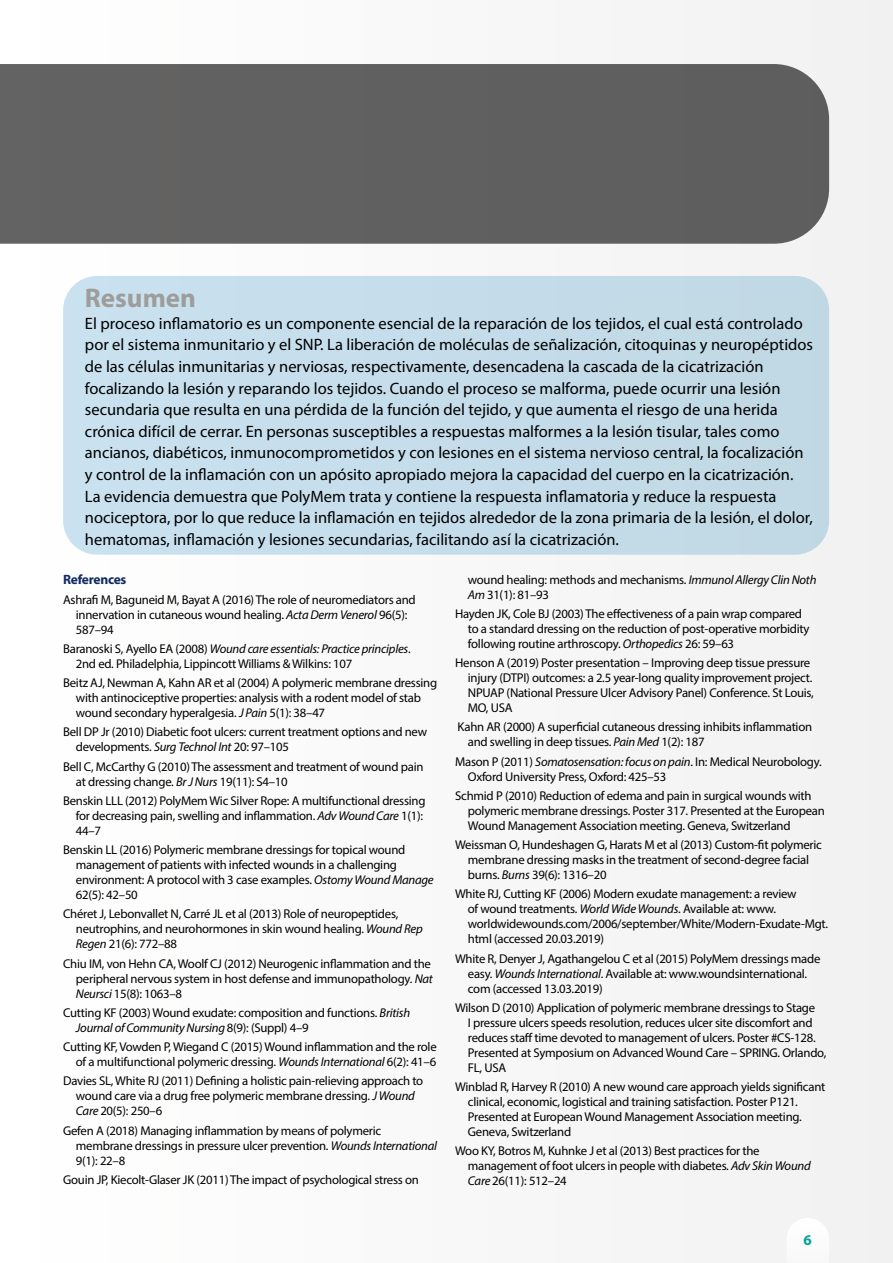
<style>
.page{position:relative;width:893px;height:1263px;background:#f8f8f8}
.page>*{position:absolute;margin:0;border:0;box-sizing:border-box;transform-origin:0 0}
.t1{font:700 27px "Myriad Pro";color:#9d9d9c}
.t2{font:16.5px/21.6px "Myriad Pro";color:#000}
.t3{font:700 15px "Myriad Pro";color:#00a49a}
.t4{font:700 13.5px "Myriad Pro";letter-spacing:-.02em;color:#122b62}
.t5{font:12.75px/15px "Myriad Pro";letter-spacing:-.02em;color:#000}
.s1{font-style:italic}
</style>
<div class="page">
<div style="left:0;top:64px;width:829px;height:180px;background:#616060"></div>
<div style="left:63px;top:276px;width:766px;height:279px;background:#c5dcea;border-radius:34px"></div>
<h1 class="t1" style="left:85px;top:280px;width:113px">Resumen</h1>
<p class="t2" style="left:85px;top:312px;width:730px">El proceso inflamatorio es un componente esencial de la reparación de los tejidos, el cual está controlado por el sistema inmunitario y el SNP. La liberación de moléculas de señalización, citoquinas y neuropéptidos de las células inmunitarias y nerviosas, respectivamente, desencadena la cascada de la cicatrización focalizando la lesión y reparando los tejidos. Cuando el proceso se malforma, puede ocurrir una lesión secundaria que resulta en una pérdida de la función del tejido, y que aumenta el riesgo de una herida crónica difícil de cerrar. En personas susceptibles a respuestas malformes a la lesión tisular, tales como ancianos, diabéticos, inmunocomprometidos y con lesiones en el sistema nervioso central, la focalización y control de la inflamación con un apósito apropiado mejora la capacidad del cuerpo en la cicatrización.<br>La evidencia demuestra que PolyMem trata y contiene la respuesta inflamatoria y reduce la respuesta nociceptora, por lo que reduce la inflamación en tejidos alrededor de la zona primaria de la lesión, el dolor, hematomas, inflamación y lesiones secundarias, facilitando así la cicatrización.</p>
<p class="t4" style="left:63px;top:571px;width:65px">References</p>
<p class="t5" style="left:76px;top:591px;width:341px;text-indent:-13px">Ashrafi M, Baguneid M, Bayat A (2016) The role of neuromediators and innervation in cutaneous wound healing. <span class="s1">Acta Derm Venerol</span> 96(5):<br>587–94</p>
<p class="t5" style="left:76px;top:641px;width:336px;text-indent:-13px">Baranoski S, Ayello EA (2008) <span class="s1">Wound care essentials: Practice principles</span>.<br>2nd ed. Philadelphia, Lippincott Williams &amp; Wilkins: 107</p>
<p class="t5" style="left:76px;top:675px;width:363px;text-indent:-13px">Beitz AJ, Newman A, Kahn AR et al (2004) A polymeric membrane dressing with antinociceptive properties: analysis with a rodent model of stab wound secondary hyperalgesia. <span class="s1">J Pain</span> 5(1): 38–47</p>
<p class="t5" style="left:76px;top:724px;width:353px;text-indent:-13px">Bell DP Jr (2010) Diabetic foot ulcers: current treatment options and new developments. <span class="s1">Surg Technol Int</span> 20: 97–105</p>
<p class="t5" style="left:76px;top:758px;width:349px;text-indent:-13px">Bell C, McCarthy G (2010) The assessment and treatment of wound pain at dressing change. <span class="s1">Br J Nurs</span> 19(11): S4–10</p>
<p class="t5" style="left:76px;top:793px;width:351px;text-indent:-13px">Benskin LLL (2012) PolyMem Wic Silver Rope: A multifunctional dressing for decreasing pain, swelling and inflammation. <span class="s1">Adv Wound Care</span> 1(1):<br>44–7</p>
<p class="t5" style="left:76px;top:842px;width:359px;text-indent:-13px">Benskin LL (2016) Polymeric membrane dressings for topical wound management of patients with infected wounds in a challenging environment: A protocol with 3 case examples. <span class="s1">Ostomy Wound Manage </span>62(5): 42–50</p>
<p class="t5" style="left:76px;top:906px;width:348px;text-indent:-13px">Chéret J, Lebonvallet N, Carré JL et al (2013) Role of neuropeptides, neutrophins, and neurohormones in skin wound healing. <span class="s1">Wound Rep<br>Regen</span> 21(6): 772–88</p>
<p class="t5" style="left:76px;top:955px;width:358px;text-indent:-13px">Chiu IM, von Hehn CA, Woolf CJ (2012) Neurogenic inflammation and the peripheral nervous system in host defense and immunopathology. <span class="s1">Nat<br>Neursci</span> 15(8): 1063–8</p>
<p class="t5" style="left:76px;top:1005px;width:336px;text-indent:-13px">Cutting KF (2003) Wound exudate: composition and functions. <span class="s1">British<br>Journal of Community Nursing</span> 8(9): (Suppl) 4–9</p>
<p class="t5" style="left:63px;top:1039px;width:375px;text-align:right">Cutting KF, Vowden P, Wiegand C (2015) Wound inflammation and the role of a multifunctional polymeric dressing. <span class="s1">Wounds International</span> 6(2): 41–6</p>
<p class="t5" style="left:76px;top:1073px;width:349px;text-indent:-13px">Davies SL, White RJ (2011) Defining a holistic pain-relieving approach to wound care via a drug free polymeric membrane dressing. <span class="s1">J Wound<br>Care</span> 20(5): 250–6</p>
<p class="t5" style="left:76px;top:1122px;width:363px;text-indent:-13px">Gefen A (2018) Managing inflammation by means of polymeric membrane dressings in pressure ulcer prevention. <span class="s1">Wounds International<br></span>9(1): 22–8</p>
<p class="t5" style="left:63px;top:1172px;width:357px">Gouin JP, Kiecolt-Glaser JK (2011) The impact of psychological stress on</p>
<p class="t5" style="left:468px;top:572px;width:350px">wound healing: methods and mechanisms. <span class="s1">Immunol Allergy Clin Noth<br>Am</span> 31(1): 81–93</p>
<p class="t5" style="left:468px;top:606px;width:343px;text-indent:-13px">Hayden JK, Cole BJ (2003) The effectiveness of a pain wrap compared to a standard dressing on the reduction of post-operative morbidity following routine arthroscopy. <span class="s1">Orthopedics</span> 26: 59–63</p>
<p class="t5" style="left:468px;top:655px;width:348px;text-indent:-13px">Henson A (2019) Poster presentation – Improving deep tissue pressure injury (DTPI) outcomes: a 2.5 year‐long quality improvement project.<br>NPUAP (National Pressure Ulcer Advisory Panel) Conference. St Louis, MO, USA</p>
<p class="t5" style="left:468px;top:719px;width:346px;text-indent:-10px">Kahn AR (2000) A superficial cutaneous dressing inhibits inflammation and swelling in deep tissues. <span class="s1">Pain Med</span> 1(2): 187</p>
<p class="t5" style="left:468px;top:754px;width:355px;text-indent:-13px">Mason P (2011) <span class="s1">Somatosensation: focus on pain</span>. In: Medical Neurobology.<br>Oxford University Press, Oxford: 425–53</p>
<p class="t5" style="left:468px;top:788px;width:358px;text-indent:-13px">Schmid P (2010) Reduction of edema and pain in surgical wounds with polymeric membrane dressings. Poster 317. Presented at the European<br>Wound Management Association meeting. Geneva, Switzerland</p>
<p class="t5" style="left:468px;top:837px;width:356px;text-indent:-13px">Weissman O, Hundeshagen G, Harats M et al (2013) Custom-fit polymeric membrane dressing masks in the treatment of second-degree facial burns. <span class="s1">Burns</span> 39(6): 1316–20</p>
<p class="t5" style="left:468px;top:886px;width:362px;text-indent:-13px">White RJ, Cutting KF (2006) Modern exudate management: a review<br>of wound treatments. <span class="s1">World Wide Wounds</span>. Available at: www. worldwidewounds.com/2006/september/White/Modern-Exudate-Mgt. html (accessed 20.03.2019)</p>
<p class="t5" style="left:468px;top:950px;width:354px;text-indent:-13px">White R, Denyer J, Agathangelou C et al (2015) PolyMem dressings made easy. <span class="s1">Wounds International</span>. Available at: www.woundsinternational. com (accessed 13.03.2019)</p>
<p class="t5" style="left:468px;top:1000px;width:360px;text-indent:-13px">Wilson D (2010) Application of polymeric membrane dressings to Stage<br>I pressure ulcers speeds resolution, reduces ulcer site discomfort and reduces staff time devoted to management of ulcers. Poster #CS-128.<br>Presented at Symposium on Advanced Wound Care – SPRING. Orlando, FL, USA</p>
<p class="t5" style="left:468px;top:1079px;width:359px;text-indent:-13px">Winblad R, Harvey R (2010) A new wound care approach yields significant clinical, economic, logistical and training satisfaction. Poster P121.<br>Presented at European Wound Management Association meeting.<br>Geneva, Switzerland</p>
<p class="t5" style="left:468px;top:1143px;width:344px;text-indent:-13px">Woo KY, Botros M, Kuhnke J et al (2013) Best practices for the management of foot ulcers in people with diabetes. <span class="s1">Adv Skin Wound<br>Care</span> 26(11): 512–24</p>
<p class="t3" style="left:804px;top:1230px;width:10px">6</p>
</div>
